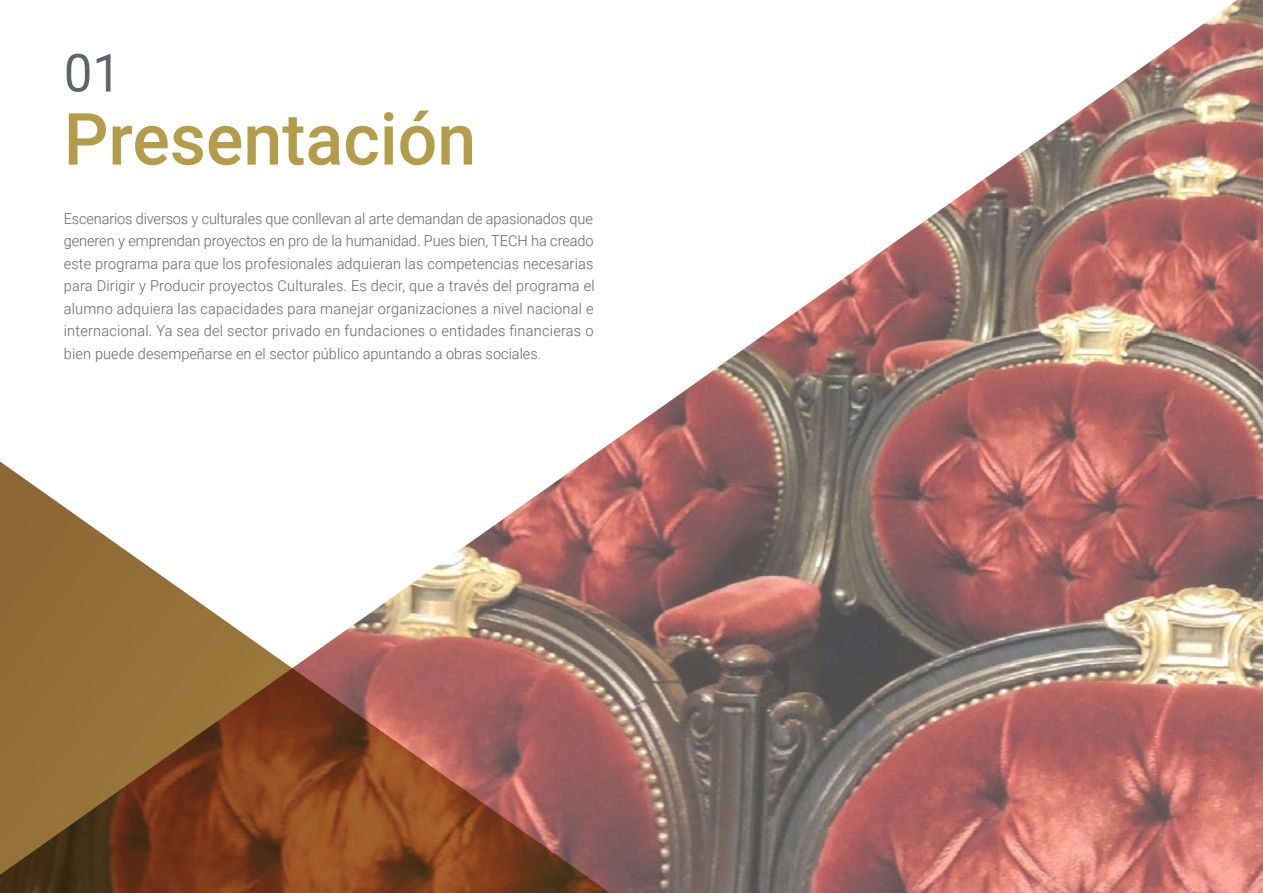
<style>
.page{position:relative;width:1263px;height:893px;background:#fff}
.page>*{position:absolute;margin:0;border:0;box-sizing:border-box;transform-origin:0 0}
.t1{font:500 72px "Roboto";color:#b49c4b}
.t2{font:52.5px "Roboto";color:#61646a}
.t3{font:300 15px/22.5px "Roboto";letter-spacing:.01em;color:#61646a}
</style>
<div class="page">
<img style="left:606px;top:0;width:657px;height:893px">
<svg style="left:0;top:446px;width:640px;height:447px"></svg>
<h2 class="t2" style="left:64px;top:36px;width:59px">01</h2>
<h1 class="t1" style="left:64px;top:89px;width:414px">Presentación</h1>
<p class="t3" style="left:64px;top:207px;width:532px">Escenarios diversos y culturales que conllevan al arte demandan de apasionados que generen y emprendan proyectos en pro de la humanidad. Pues bien, TECH ha creado este programa para que los profesionales adquieran las competencias necesarias para Dirigir y Producir proyectos Culturales. Es decir, que a través del programa el alumno adquiera las capacidades para manejar organizaciones a nivel nacional e internacional. Ya sea del sector privado en fundaciones o entidades financieras o bien puede desempeñarse en el sector público apuntando a obras sociales.</p>
</div>
